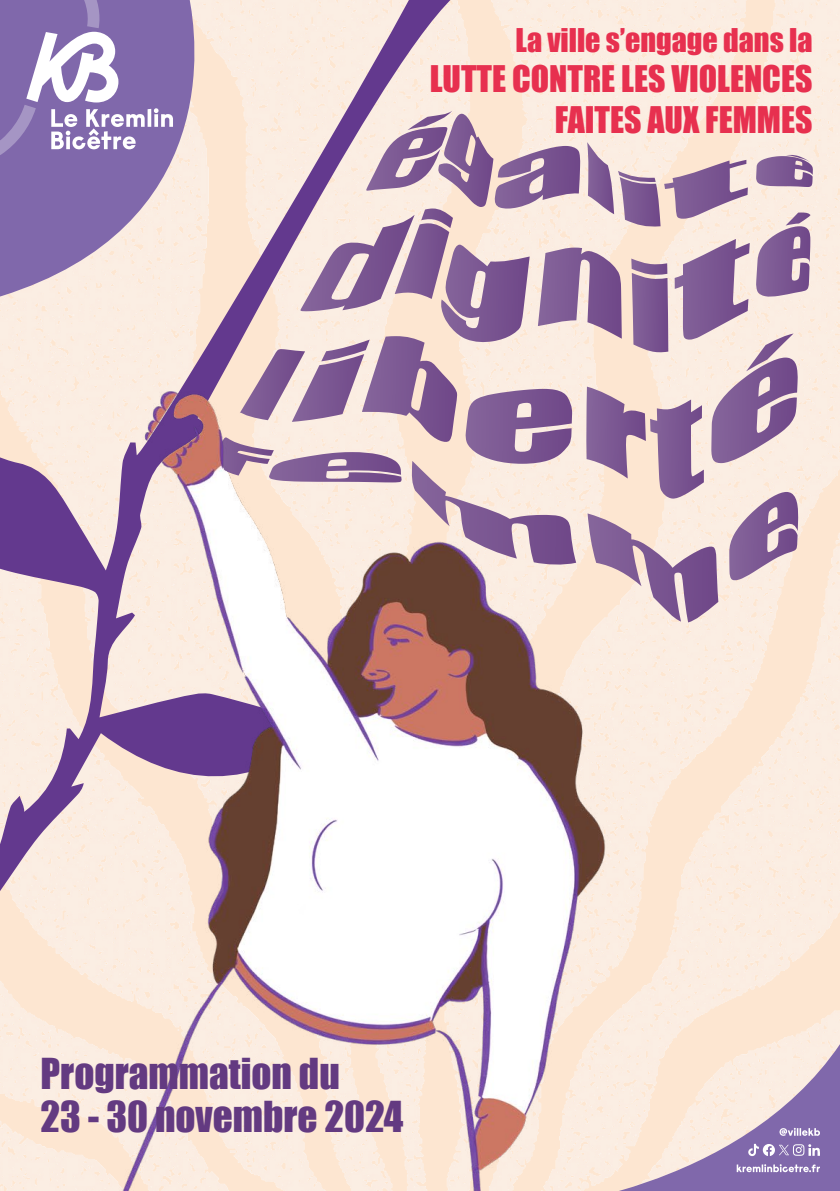
<style>
.page{position:relative;width:840px;height:1191px;background:#fff}
.page>*{position:absolute;margin:0;border:0;box-sizing:border-box;transform-origin:0 0}
.t1{font:39.2px/43.2px "Impact";color:#633a81}
.t2{font:33.6px/40.4px "Impact";color:#e7304f;text-align:right}
.t3{font:30px "Impact";color:#e7304f}
.s1{color:#e7304e}
</style>
<div class="page">
<img style="left:481px;top:0;width:358px;height:1044px">
<svg style="left:0;top:0;width:481px;height:45px;background:#c2aec7"></svg>
<img style="left:0;top:45px;width:835px;height:1146px">
<svg style="left:736px;top:1164px;width:83px;height:8px"></svg>
<svg style="left:779px;top:1127px;width:40px;height:8px"></svg>
<svg style="left:747px;top:1143px;width:73px;height:13px"></svg>
<p class="t3" style="left:515px;top:17px;width:298px">La ville s’engage dans la</p>
<p class="t2" style="left:429px;top:58px;width:384px"><span class="s1">L</span>UTTE CONTRE LES VIOLENCES<br>FAITES AUX FEMMES</p>
<p class="t1" style="left:41px;top:1050px;width:364px">Programmation du<br>23 - 30 novembre 2024</p>
</div>
